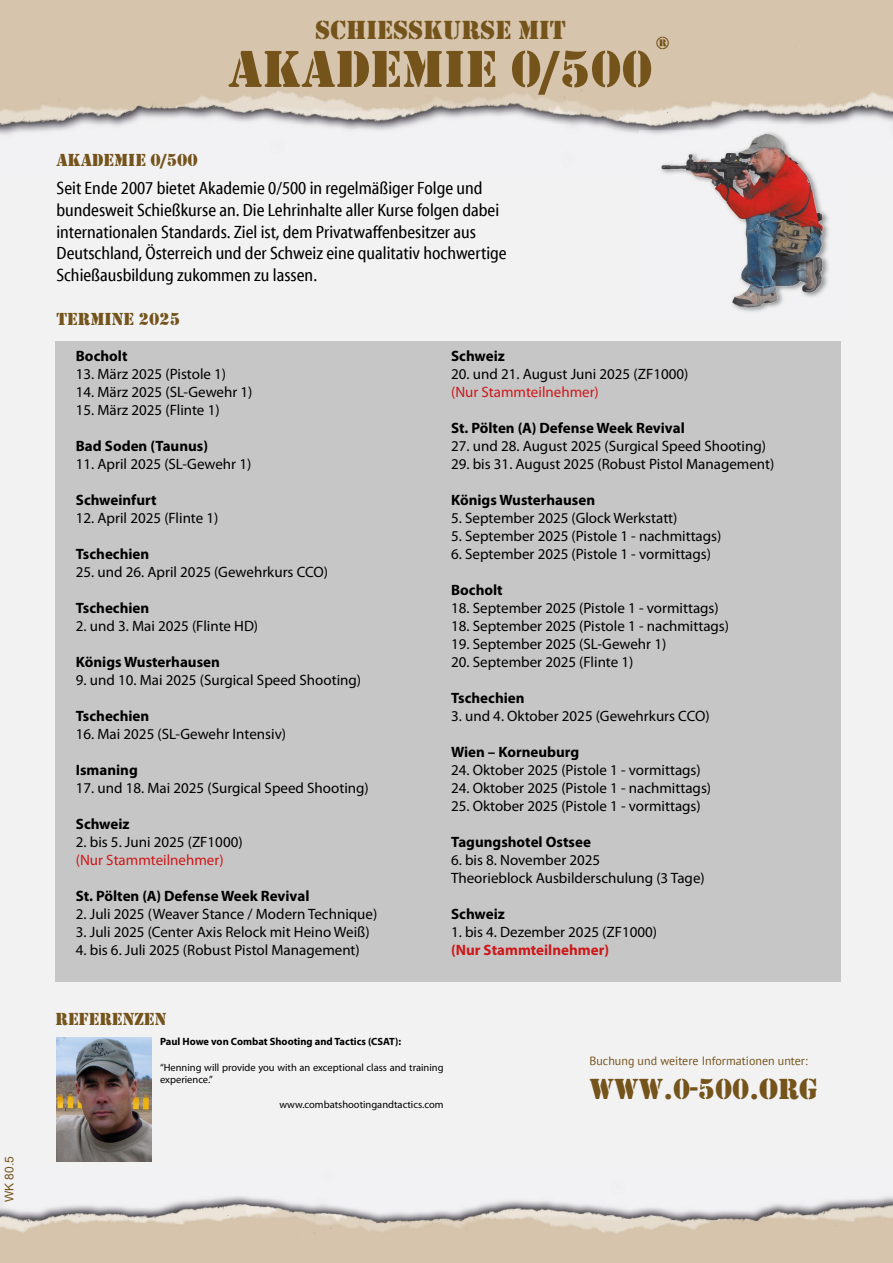
<style>
.page{position:relative;width:893px;height:1263px;background:#f2f2f3}
.page>*{position:absolute;margin:0;border:0;box-sizing:border-box;transform-origin:0 0}
.t1{font:54px "Stencil";color:#75541c}
.t2{font:30px "Stencil";color:#75541c}
.t3{font:27px "Stencil";color:#75541c}
.t4{font:condensed 18px/21.6px "Myriad Web Pro";color:#000}
.t5{font:18px "Stencil";color:#75541c}
.t6{font:15px/18px "Myriad Pro";color:#000}
.t7{font:700 15px "Myriad Pro";color:#000}
.t8{font:15px "Myriad Pro";color:#cd1719}
.t9{font:700 15px "Myriad Pro";color:#cd1719}
.t10{font:12px "PT Sans";color:#75541c}
.t11{font:12px "Arial";color:#75541c}
.t12{font:10.5px/12.6px "Myriad Pro";color:#000}
.t13{font:700 10.5px "Myriad Pro";color:#000}
</style>
<div class="page">
<img style="left:694px;top:177px;width:135px;height:135px">
<img style="left:0;top:0;width:893px;height:177px">
<img style="left:0;top:1196px;width:893px;height:67px">
<img style="left:56px;top:1037px;width:96px;height:124px">
<div style="left:55px;top:341px;width:786px;height:641px;background:#c6c6c6"></div>
<p class="t11" style="left:1px;top:1202px;width:48px;rotate:-90deg">WK 80.5</p>
<p class="t5" style="left:56px;top:150px;width:143px">AKADEMIE 0/500</p>
<h3 class="t3" style="left:315px;top:15px;width:252px">SCHIESSKURSE MIT</h3>
<h1 class="t1" style="left:228px;top:38px;width:426px">AKADEMIE 0/500</h1>
<p class="t5" style="left:656px;top:33px;width:15px">®</p>
<p class="t4" style="left:56px;top:178px;width:452px">Seit Ende 2007 bietet Akademie 0/500 in regelmäßiger Folge und bundesweit Schießkurse an. Die Lehrinhalte aller Kurse folgen dabei internationalen Standards. Ziel ist, dem Privatwaffenbesitzer aus Deutschland, Österreich und der Schweiz eine qualitativ hochwertige Schießausbildung zukommen zu lassen.</p>
<p class="t5" style="left:56px;top:309px;width:125px">TERMINE 2025</p>
<p class="t7" style="left:76px;top:346px;width:53px">Bocholt</p>
<p class="t6" style="left:76px;top:365px;width:152px">13. März 2025 (Pistole 1)</p>
<p class="t6" style="left:76px;top:383px;width:178px">14. März 2025 (SL-Gewehr 1)</p>
<p class="t6" style="left:76px;top:401px;width:145px">15. März 2025 (Flinte 1)</p>
<p class="t7" style="left:76px;top:436px;width:134px">Bad Soden (Taunus)</p>
<p class="t6" style="left:76px;top:455px;width:177px">11. April 2025 (SL-Gewehr 1)</p>
<p class="t7" style="left:76px;top:490px;width:82px">Schweinfurt</p>
<p class="t6" style="left:76px;top:509px;width:144px">12. April 2025 (Flinte 1)</p>
<p class="t7" style="left:76px;top:544px;width:75px">Tschechien</p>
<p class="t6" style="left:76px;top:563px;width:254px">25. und 26. April 2025 (Gewehrkurs CCO)</p>
<p class="t7" style="left:76px;top:598px;width:75px">Tschechien</p>
<p class="t6" style="left:76px;top:617px;width:184px">2. und 3. Mai 2025 (Flinte HD)</p>
<p class="t7" style="left:76px;top:652px;width:146px">Königs Wusterhausen</p>
<p class="t6" style="left:76px;top:671px;width:287px">9. und 10. Mai 2025 (Surgical Speed Shooting)</p>
<p class="t7" style="left:76px;top:706px;width:75px">Tschechien</p>
<p class="t6" style="left:76px;top:725px;width:212px">16. Mai 2025 (SL-Gewehr Intensiv)</p>
<p class="t7" style="left:76px;top:760px;width:64px">Ismaning</p>
<p class="t6" style="left:76px;top:779px;width:295px">17. und 18. Mai 2025 (Surgical Speed Shooting)</p>
<p class="t7" style="left:76px;top:814px;width:55px">Schweiz</p>
<p class="t6" style="left:76px;top:833px;width:168px">2. bis 5. Juni 2025 (ZF1000)</p>
<p class="t8" style="left:76px;top:851px;width:149px">(Nur Stammteilnehmer)</p>
<p class="t7" style="left:76px;top:886px;width:235px">St. Pölten (A) Defense Week Revival</p>
<p class="t6" style="left:76px;top:905px;width:303px">2. Juli 2025 (Weaver Stance / Modern Technique)</p>
<p class="t6" style="left:76px;top:923px;width:295px">3. Juli 2025 (Center Axis Relock mit Heino Weiß)</p>
<p class="t6" style="left:76px;top:941px;width:286px">4. bis 6. Juli 2025 (Robust Pistol Management)</p>
<p class="t7" style="left:451px;top:346px;width:55px">Schweiz</p>
<p class="t6" style="left:451px;top:365px;width:239px">20. und 21. August Juni 2025 (ZF1000)</p>
<p class="t8" style="left:451px;top:383px;width:149px">(Nur Stammteilnehmer)</p>
<p class="t7" style="left:451px;top:418px;width:235px">St. Pölten (A) Defense Week Revival</p>
<p class="t6" style="left:451px;top:437px;width:316px">27. und 28. August 2025 (Surgical Speed Shooting)</p>
<p class="t6" style="left:451px;top:455px;width:325px">29. bis 31. August 2025 (Robust Pistol Management)</p>
<p class="t7" style="left:451px;top:490px;width:146px">Königs Wusterhausen</p>
<p class="t6" style="left:451px;top:509px;width:228px">5. September 2025 (Glock Werkstatt)</p>
<p class="t6" style="left:451px;top:527px;width:272px">5. September 2025 (Pistole 1 - nachmittags)</p>
<p class="t6" style="left:451px;top:545px;width:261px">6. September 2025 (Pistole 1 - vormittags)</p>
<p class="t7" style="left:451px;top:580px;width:53px">Bocholt</p>
<p class="t6" style="left:451px;top:599px;width:269px">18. September 2025 (Pistole 1 - vormittags)</p>
<p class="t6" style="left:451px;top:617px;width:280px">18. September 2025 (Pistole 1 - nachmittags)</p>
<p class="t6" style="left:451px;top:635px;width:217px">19. September 2025 (SL-Gewehr 1)</p>
<p class="t6" style="left:451px;top:653px;width:184px">20. September 2025 (Flinte 1)</p>
<p class="t7" style="left:451px;top:688px;width:75px">Tschechien</p>
<p class="t6" style="left:451px;top:707px;width:260px">3. und 4. Oktober 2025 (Gewehrkurs CCO)</p>
<p class="t7" style="left:451px;top:742px;width:130px">Wien – Korneuburg</p>
<p class="t6" style="left:451px;top:761px;width:251px">24. Oktober 2025 (Pistole 1 - vormittags)</p>
<p class="t6" style="left:451px;top:779px;width:262px">24. Oktober 2025 (Pistole 1 - nachmittags)</p>
<p class="t6" style="left:451px;top:797px;width:251px">25. Oktober 2025 (Pistole 1 - vormittags)</p>
<p class="t7" style="left:451px;top:832px;width:141px">Tagungshotel Ostsee</p>
<p class="t6" style="left:451px;top:851px;width:255px">6. bis 8. November 2025<br>Theorieblock Ausbilderschulung (3 Tage)</p>
<p class="t7" style="left:451px;top:904px;width:55px">Schweiz</p>
<p class="t6" style="left:451px;top:923px;width:208px">1. bis 4. Dezember 2025 (ZF1000)</p>
<p class="t9" style="left:451px;top:940px;width:160px">(Nur Stammteilnehmer)</p>
<p class="t5" style="left:55px;top:1009px;width:113px">REFERENZEN</p>
<p class="t13" style="left:160px;top:1035px;width:243px">Paul Howe von Combat Shooting and Tactics (CSAT):</p>
<p class="t12" style="left:160px;top:1061px;width:285px">“Henning will provide you with an exceptional class and training experience.”</p>
<p class="t12" style="left:279px;top:1098px;width:166px">www.combatshootingandtactics.com</p>
<p class="t10" style="left:589px;top:1053px;width:220px">Buchung und weitere Informationen unter:</p>
<h2 class="t2" style="left:589px;top:1071px;width:230px">WWW.0-500.ORG</h2>
</div>
